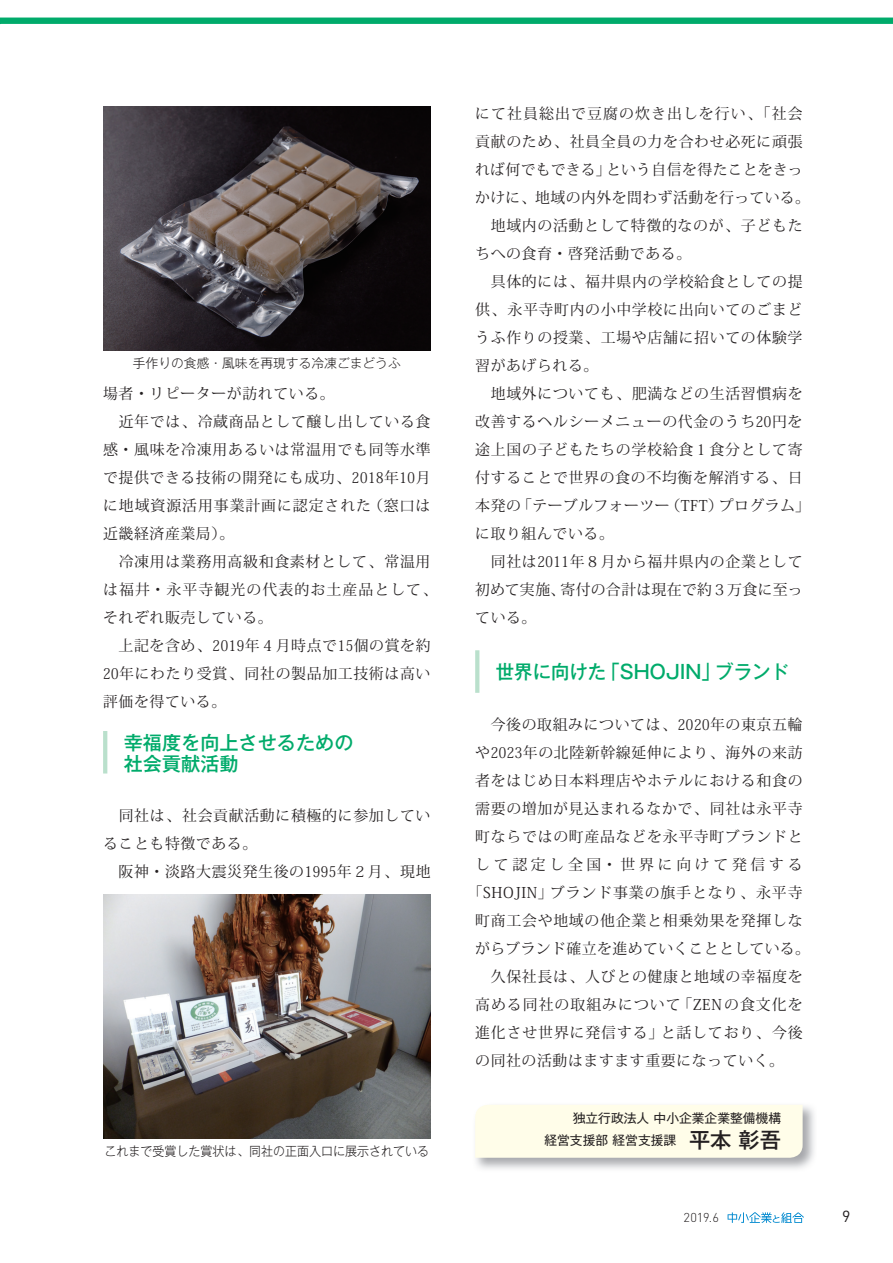
<style>
.page{position:relative;width:893px;height:1263px;background:#fff}
.page>*{position:absolute;margin:0;border:0;box-sizing:border-box;transform-origin:0 0}
.t1{font:500 19.2px/21.3px "Gothic MB101 Pr 6";color:#00ab6b}
.t2{font:500 19.2px "Gothic MB101 Pr 6";color:#00ab6b;scale:.96 1}
.t3{font:15.9px "DIN";color:#231f20}
.t4{font:14.85px/27.9px "Koz Min Pro";letter-spacing:.045em;color:#231f20}
.t5{font:14.85px "Koz Min Pro";letter-spacing:.02em;color:#231f20}
.t6{font:14.85px "Koz Min Pro";letter-spacing:.065em;color:#231f20}
.t7{font:14.85px "Koz Min Pro";letter-spacing:.25em;color:#231f20}
.t8{font:12.75px/22.4px "Gothic MB101 Pr 6";color:#231f20;text-align:right}
.t9{font:300 12.75px "Gothic MB101 Pr 6";color:#231f20;scale:.94 1}
.t10{font:300 12.75px "Gothic MB101 Pr 6";color:#231f20}
.t11{font:300 12.75px "DIN";color:#231f20}
.s1{font-weight:500;font-size:21.3px}
</style>
<div class="page">
<svg style="left:728px;top:1212px;width:76px;height:11px"></svg>
<svg style="left:0;top:17px;width:893px;height:8px;background:#3b8"></svg>
<hr style="left:103px;top:731px;width:4px;height:42px;background:#bae0cc">
<svg style="left:475px;top:650px;width:4px;height:43px"></svg>
<img style="left:103px;top:106px;width:328px;height:245px">
<img style="left:103px;top:894px;width:328px;height:244px">
<img style="left:476px;top:1106px;width:338px;height:63px">
<div style="left:475px;top:1105px;width:328px;height:53px;background:#fffde9"></div>
<p class="t10" style="left:133px;top:353px;width:269px">手作りの食感・風味を再現する冷凍ごまどうふ</p>
<p class="t4" style="left:103px;top:379px;width:336px">場者・リピーターが訪れている。<br>　近年では、冷蔵商品として醸し出している食感・風味を冷凍用あるいは常温用でも同等水準で提供できる技術の開発にも成功、2018年10月に地域資源活用事業計画に認定された（窓口は近畿経済産業局）。<br>　冷凍用は業務用高級和食素材として、常温用は福井・永平寺観光の代表的お土産品として、それぞれ販売している。<br>　上記を含め、2019年４月時点で15個の賞を約<br>20年にわたり受賞、同社の製品加工技術は高い評価を得ている。</p>
<p class="t1" style="left:124px;top:731px;width:231px">幸福度を向上させるための社会貢献活動</p>
<p class="t4" style="left:103px;top:801px;width:329px">　同社は、社会貢献活動に積極的に参加していることも特徴である。<br>　阪神・淡路大震災発生後の1995年２月、現地</p>
<p class="t9" style="left:104px;top:1141px;width:347px">これまで受賞した賞状は、同社の正面入口に展示されている</p>
<p class="t4" style="left:475px;top:99px;width:336px">にて社員総出で豆腐の炊き出しを行い、「社会貢献のため、社員全員の力を合わせ必死に頑張れば何でもできる」という自信を得たことをきっかけに、地域の内外を問わず活動を行っている。　地域内の活動として特徴的なのが、子どもたちへの食育・啓発活動である。<br>　具体的には、福井県内の学校給食としての提供、永平寺町内の小中学校に出向いてのごまどうふ作りの授業、工場や店舗に招いての体験学習があげられる。<br>　地域外についても、肥満などの生活習慣病を改善するヘルシーメニューの代金のうち20円を途上国の子どもたちの学校給食１食分として寄付することで世界の食の不均衡を解消する、日本発の「テーブルフォーツー（TFT）プログラム」に取り組んでいる。<br>　同社は2011年８月から福井県内の企業として初めて実施、寄付の合計は現在で約３万食に至っている。</p>
<p class="t2" style="left:496px;top:656px;width:307px">世界に向けた「SHOJIN」ブランド</p>
<p class="t4" style="left:475px;top:710px;width:329px">　今後の取組みについては、2020年の東京五輪</p>
<p class="t4" style="left:475px;top:738px;width:329px">や202₃年の北陸新幹線延伸により、海外の来訪</p>
<p class="t4" style="left:475px;top:766px;width:329px">者をはじめ日本料理店やホテルにおける和食の</p>
<p class="t4" style="left:475px;top:794px;width:329px">需要の増加が見込まれるなかで、同社は永平寺</p>
<p class="t4" style="left:475px;top:822px;width:329px">町ならではの町産品などを永平寺町ブランドと</p>
<p class="t7" style="left:475px;top:854px;width:329px">して認定し全国・世界に向けて発信する</p>
<p class="t4" style="left:468px;top:878px;width:336px">「SHOJIN」ブランド事業の旗手となり、永平寺</p>
<p class="t4" style="left:475px;top:906px;width:329px">町商工会や地域の他企業と相乗効果を発揮しな</p>
<p class="t5" style="left:475px;top:938px;width:336px">がらブランド確立を進めていくこととしている。</p>
<p class="t4" style="left:475px;top:962px;width:329px">　久保社長は、人びとの健康と地域の幸福度を</p>
<p class="t6" style="left:475px;top:994px;width:329px">高める同社の取組みについて「ZENの食文化を</p>
<p class="t4" style="left:475px;top:1018px;width:329px">進化させ世界に発信する」と話しており、今後</p>
<p class="t4" style="left:475px;top:1046px;width:310px">の同社の活動はますます重要になっていく。</p>
<p class="t8" style="left:544px;top:1106px;width:238px">独立行政法人 中小企業企業整備機構<br>経営支援部 経営支援課　<span class="s1">平本 彰吾</span></p>
<p class="t11" style="left:683px;top:1210px;width:37px">2019.6</p>
<p class="t3" style="left:842px;top:1207px;width:10px">9</p>
</div>
